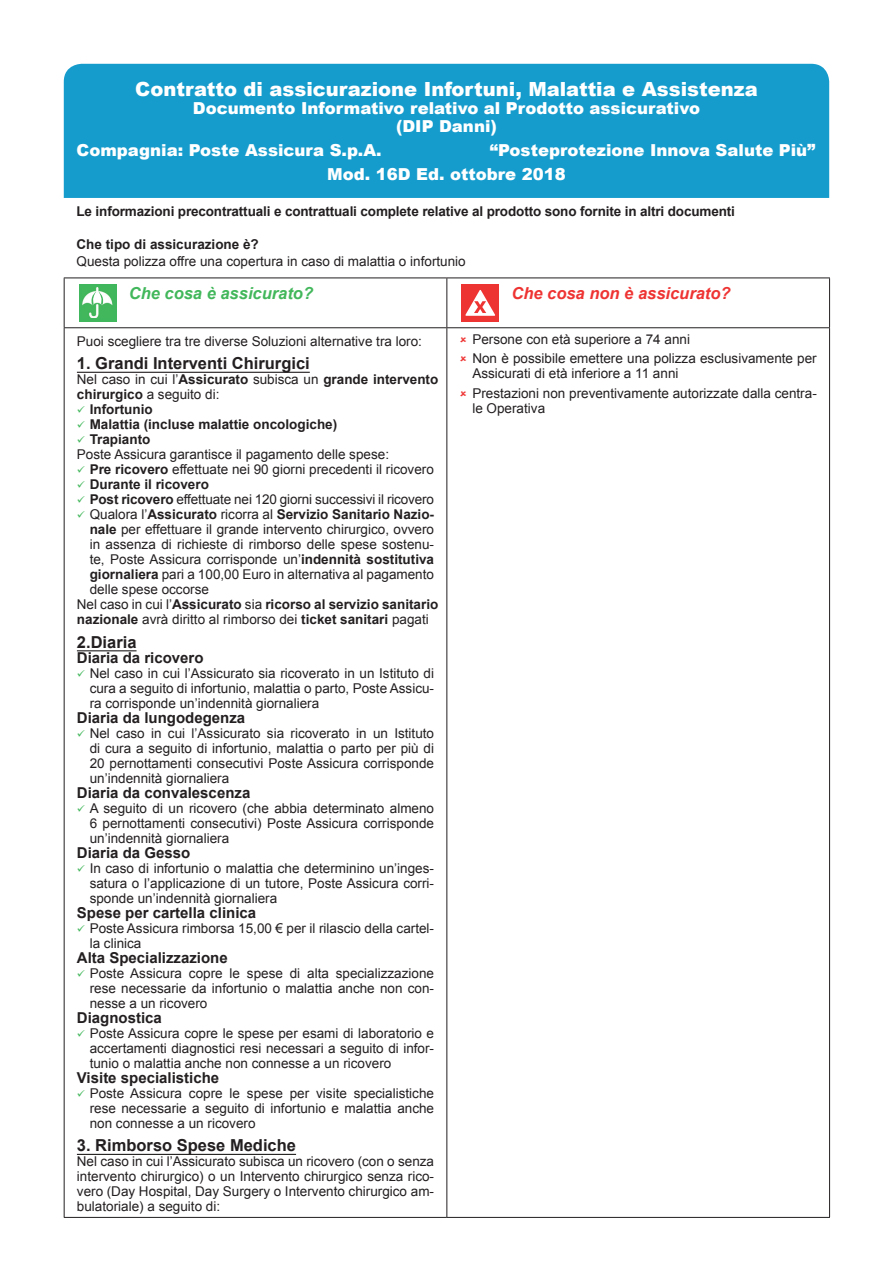
<style>
.page{position:relative;width:893px;height:1263px;background:#fff}
.page>*{position:absolute;margin:0;border:0;box-sizing:border-box;transform-origin:0 0}
.t1{font:900 19.5px "Arial";color:#fff}
.t2{font:900 16.5px "Arial";color:#fff}
.Normal__Web{font:700 16.5px "Arial";color:#231f20}
.t3{font:italic 700 16.5px "Arial";color:#ee3433}
.List_Paragraph{font:700 16.5px "Arial";color:#231f20}
.t4{font:italic 700 16.5px "Arial";color:#42b75b}
.Normal__Web-2{font:700 15px "Arial";color:#231f20}
.List_Paragraph-2{font:13.5px/15px "Arial";color:#231f20;text-align:justify}
.Normal__Web-3{font:700 13.5px/15px "Arial";letter-spacing:-.01em;color:#231f20}
.List_Paragraph-3{font:700 13.5px "Arial";color:#231f20}
.Normal__Web-4{font:13.5px "Arial";color:#231f20}
.s1{font-weight:400}
.s2{color:#42b75b}
.s3{font-weight:700}
</style>
<div class="page">
<hr style="left:64px;top:278px;width:383px;height:1px;background:#231f20">
<hr style="left:64px;top:278px;width:1px;height:49px;background:#231f20">
<hr style="left:447px;top:278px;width:383px;height:1px;background:#231f20">
<hr style="left:446px;top:278px;width:1px;height:49px;background:#231f20">
<hr style="left:829px;top:278px;width:1px;height:49px;background:#231f20">
<hr style="left:64px;top:327px;width:383px;height:1px;background:#231f20">
<hr style="left:64px;top:328px;width:1px;height:889px;background:#231f20">
<hr style="left:447px;top:327px;width:383px;height:1px;background:#231f20">
<hr style="left:446px;top:328px;width:1px;height:889px;background:#231f20">
<hr style="left:829px;top:328px;width:1px;height:889px;background:#231f20">
<hr style="left:64px;top:1217px;width:383px;height:1px;background:#231f20">
<hr style="left:447px;top:1217px;width:383px;height:1px;background:#231f20">
<div style="left:79px;top:284px;width:38px;height:38px;background:#40b75c"></div>
<img style="left:82px;top:288px;width:31px;height:30px">
<svg style="left:90px;top:291px;width:15px;height:14px"></svg>
<div style="left:461px;top:284px;width:38px;height:38px;background:#ee3433"></div>
<svg style="left:465px;top:290px;width:30px;height:26px"></svg>
<hr style="left:77px;top:372px;width:233px;height:1px;background:#231f20">
<hr style="left:77px;top:650px;width:60px;height:1px;background:#231f20">
<hr style="left:77px;top:1154px;width:219px;height:1px;background:#231f20">
<div style="left:64px;top:64px;width:765px;height:134px;background:#159ccd"></div>
<p class="t1" style="left:135px;top:75px;width:624px">Contratto di assicurazione Infortuni, Malattia e Assistenza</p>
<p class="t2" style="left:193px;top:96px;width:509px">Documento Informativo relativo al Prodotto assicurativo</p>
<p class="t2" style="left:396px;top:114px;width:102px">(DIP Danni)</p>
<p class="t2" style="left:77px;top:138px;width:307px">Compagnia: Poste Assicura S.p.A.</p>
<p class="t2" style="left:490px;top:138px;width:327px">“Posteprotezione Innova Salute Più”</p>
<p class="t2" style="left:327px;top:162px;width:240px">Mod. 16D Ed. ottobre 2018</p>
<p class="Normal__Web-3" style="left:77px;top:204px;width:660px">Le informazioni precontrattuali e contrattuali complete relative al prodotto sono fornite in altri documenti</p>
<p class="Normal__Web-3" style="left:77px;top:237px;width:184px">Che tipo di assicurazione è?</p>
<p class="List_Paragraph-2" style="left:77px;top:253px;width:391px">Questa polizza offre una copertura in caso di malattia o infortunio</p>
<p class="t4" style="left:129px;top:283px;width:186px">Che cosa è assicurato?</p>
<p class="t3" style="left:511px;top:283px;width:221px">Che cosa non è assicurato?</p>
<p class="Normal__Web-4" style="left:77px;top:332px;width:347px">Puoi scegliere tra tre diverse Soluzioni alternative tra loro:</p>
<p class="Normal__Web" style="left:77px;top:353px;width:234px">1. Grandi Interventi Chirurgici</p>
<p class="Normal__Web-3" style="left:77px;top:372px;width:363px"><span class="s1">Nel caso in cui l’</span>Assicurato <span class="s1">subisca un</span> grande intervento chirurgico <span class="s1">a seguito di:</span></p>
<p class="List_Paragraph-3" style="left:77px;top:401px;width:77px"><span class="s2">✓</span> Infortunio</p>
<p class="List_Paragraph-3" style="left:77px;top:416px;width:262px"><span class="s2">✓</span> Malattia (incluse malattie oncologiche)</p>
<p class="List_Paragraph-3" style="left:77px;top:431px;width:75px"><span class="s2">✓</span> Trapianto</p>
<p class="List_Paragraph-2" style="left:77px;top:447px;width:314px">Poste Assicura garantisce il pagamento delle spese:</p>
<p class="List_Paragraph-2" style="left:77px;top:462px;width:358px"><span class="s2">✓</span> <span class="s3">Pre ricovero</span> effettuate nei 90 giorni precedenti il ricovero</p>
<p class="List_Paragraph-3" style="left:77px;top:476px;width:134px"><span class="s2">✓</span> Durante il ricovero</p>
<p class="List_Paragraph-2" style="left:77px;top:492px;width:359px"><span class="s2">✓</span> <span class="s3">Post ricovero</span> effettuate nei 120 giorni successivi il ricovero</p>
<p class="List_Paragraph-2" style="left:90px;top:507px;width:346px;text-indent:-13px"><span class="s2">✓</span> Qualora l’<span class="s3">Assicurato</span> ricorra al <span class="s3">Servizio Sanitario Nazio&shy;nale</span> per effettuare il grande intervento chirurgico, ovvero in assenza di richieste di rimborso delle spese sostenu&shy;te, Poste Assicura corrisponde un’<span class="s3">indennità sostitutiva giornaliera</span> pari a 100,00 Euro in alternativa al pagamento delle spese occorse</p>
<p class="Normal__Web-3" style="left:77px;top:597px;width:363px"><span class="s1">Nel caso in cui l’</span>Assicurato <span class="s1">sia</span> ricorso al servizio sanitario nazionale <span class="s1">avrà diritto al rimborso dei</span> ticket sanitari <span class="s1">pagati</span></p>
<p class="Normal__Web" style="left:77px;top:631px;width:61px">2.Diaria</p>
<p class="Normal__Web-2" style="left:77px;top:648px;width:128px">Diaria da ricovero</p>
<p class="List_Paragraph-2" style="left:90px;top:666px;width:346px;text-indent:-13px"><span class="s2">✓</span> Nel caso in cui l’Assicurato sia ricoverato in un Istituto di cura a seguito di infortunio, malattia o parto, Poste Assicu&shy;ra corrisponde un’indennità giornaliera</p>
<p class="Normal__Web-2" style="left:77px;top:708px;width:170px">Diaria da lungodegenza</p>
<p class="List_Paragraph-2" style="left:90px;top:726px;width:346px;text-indent:-13px"><span class="s2">✓</span> Nel caso in cui l’Assicurato sia ricoverato in un Istituto di cura a seguito di infortunio, malattia o parto per più di 20 pernottamenti consecutivi Poste Assicura corrisponde un’indennità giornaliera</p>
<p class="Normal__Web-2" style="left:77px;top:783px;width:175px">Diaria da convalescenza</p>
<p class="List_Paragraph-2" style="left:90px;top:801px;width:346px;text-indent:-13px"><span class="s2">✓</span> A seguito di un ricovero (che abbia determinato almeno 6 pernottamenti consecutivi) Poste Assicura corrisponde un’indennità giornaliera</p>
<p class="Normal__Web-2" style="left:77px;top:843px;width:115px">Diaria da Gesso</p>
<p class="List_Paragraph-2" style="left:90px;top:861px;width:346px;text-indent:-13px"><span class="s2">✓</span> In caso di infortunio o malattia che determinino un’inges&shy;satura o l’applicazione di un tutore, Poste Assicura corri&shy;sponde un’indennità giornaliera</p>
<p class="Normal__Web-2" style="left:77px;top:903px;width:181px">Spese per cartella clinica</p>
<p class="List_Paragraph-2" style="left:90px;top:921px;width:346px;text-indent:-13px"><span class="s2">✓</span> Poste Assicura rimborsa 15,00 € per il rilascio della cartel&shy;la clinica</p>
<p class="Normal__Web-2" style="left:77px;top:948px;width:152px">Alta Specializzazione</p>
<p class="List_Paragraph-2" style="left:90px;top:966px;width:346px;text-indent:-13px"><span class="s2">✓</span> Poste Assicura copre le spese di alta specializzazione rese necessarie da infortunio o malattia anche non con&shy;nesse a un ricovero</p>
<p class="Normal__Web-2" style="left:77px;top:1008px;width:87px">Diagnostica</p>
<p class="List_Paragraph-2" style="left:90px;top:1026px;width:346px;text-indent:-13px"><span class="s2">✓</span> Poste Assicura copre le spese per esami di laboratorio e accertamenti diagnostici resi necessari a seguito di infor&shy;tunio o malattia anche non connesse a un ricovero</p>
<p class="Normal__Web-2" style="left:77px;top:1068px;width:144px">Visite specialistiche</p>
<p class="List_Paragraph-2" style="left:90px;top:1086px;width:346px;text-indent:-13px"><span class="s2">✓</span> Poste Assicura copre le spese per visite specialistiche rese necessarie a seguito di infortunio e malattia anche non connesse a un ricovero</p>
<p class="List_Paragraph" style="left:77px;top:1135px;width:221px">3. Rimborso Spese Mediche</p>
<p class="List_Paragraph-2" style="left:77px;top:1154px;width:359px">Nel caso in cui l’Assicurato subisca un ricovero (con o senza intervento chirurgico) o un Intervento chirurgico senza rico&shy;vero (Day Hospital, Day Surgery o Intervento chirurgico am&shy;bulatoriale) a seguito di:</p>
<p class="List_Paragraph-2" style="left:472px;top:332px;width:219px">Persone con età superiore a 74 anni</p>
<p class="List_Paragraph-2" style="left:472px;top:351px;width:346px">Non è possibile emettere una polizza esclusivamente per<br>Assicurati di età inferiore a 11 anni</p>
<p class="List_Paragraph-2" style="left:472px;top:386px;width:346px">Prestazioni non preventivamente autorizzate dalla centra&shy;le Operativa</p>
</div>
